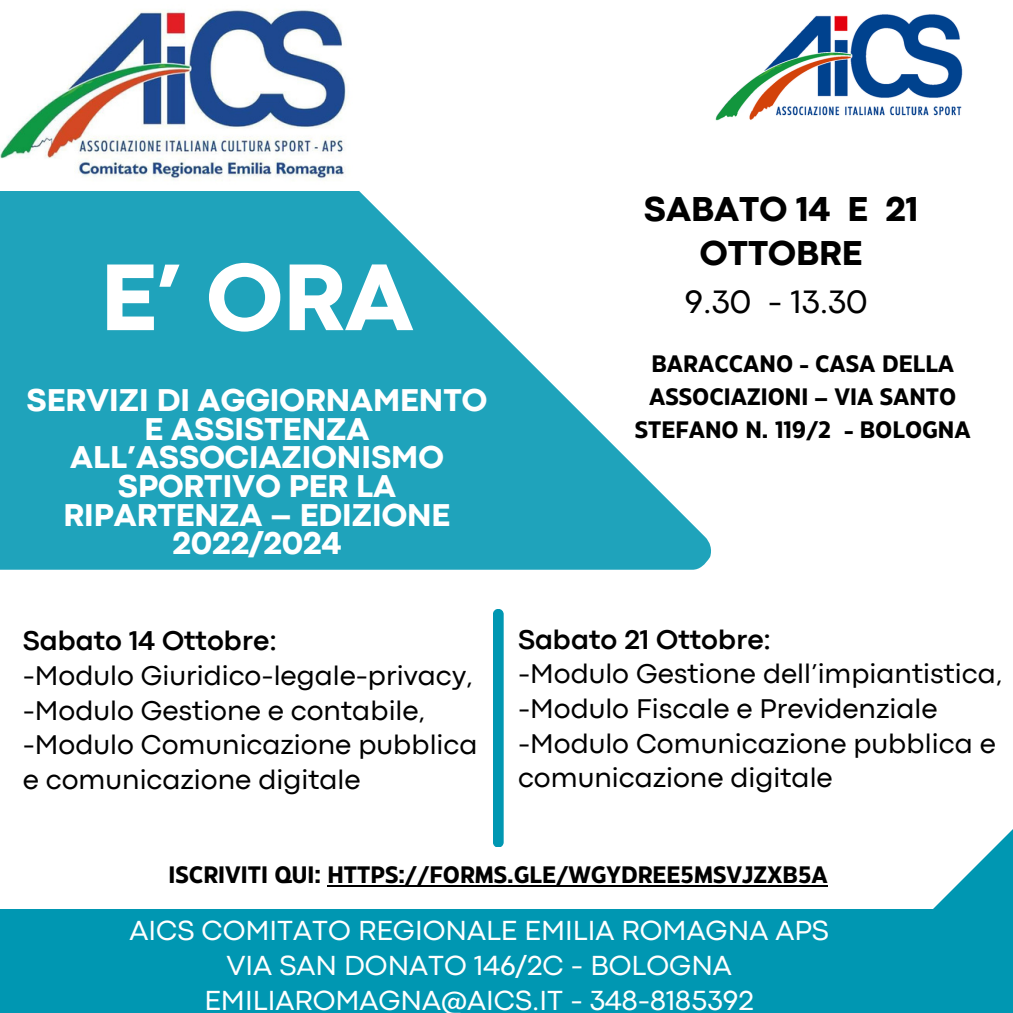
<style>
.page{position:relative;width:1013px;height:1013px;background:#fff}
.page>*{position:absolute;margin:0;border:0;box-sizing:border-box;transform-origin:0 0}
.t1{font:800 98.75px "Codec Pro";color:#fff}
.t2{font:800 36.12px/44px "Codec Pro";color:#000;text-align:center}
.t3{font:33.75px "Codec Pro";color:#000}
.t4{font:800 33px/28.6px "Codec Pro";color:#fff;text-align:center}
.t5{font:28.75px "Codec Pro";color:#fff}
.t6{font:28.25px/34.8px "Codec Pro";color:#000}
.t7{font:700 28.25px "Codec Pro";color:#000}
.t8{font:700 23.75px/32.8px "Eastman Grotesque";color:#000;text-align:center}
</style>
<div class="page">
<svg style="left:934px;top:830px;width:78px;height:78px"></svg>
<div style="left:0;top:908px;width:1012px;height:104px;background:#0097b2"></div>
<div style="left:493px;top:609px;width:10px;height:238px;background:#0097b2;border-radius:5px"></div>
<img style="left:715px;top:14px;width:248px;height:107px">
<svg style="left:0;top:191px;width:711px;height:378px;fill:#1fa3bb"></svg>
<img style="left:0;top:9px;width:348px;height:171px">
<hr style="left:327px;top:885px;width:501px;height:2px;background:#000">
<p class="t1" style="left:100px;top:262px;width:314px">E’ ORA</p>
<p class="t4" style="left:27px;top:388px;width:462px">SERVIZI DI AGGIORNAMENTO<br>E ASSISTENZA<br>ALL’ASSOCIAZIONISMO<br>SPORTIVO PER LA<br>RIPARTENZA – EDIZIONE<br>2022/2024</p>
<p class="t7" style="left:23px;top:631px;width:255px">Sabato 14 Ottobre:</p>
<p class="t6" style="left:23px;top:660px;width:451px">-Modulo Giuridico-legale-privacy,</p>
<p class="t6" style="left:23px;top:695px;width:404px">-Modulo Gestione e contabile,</p>
<p class="t6" style="left:23px;top:729px;width:456px">-Modulo Comunicazione pubblica e comunicazione digitale</p>
<p class="t2" style="left:644px;top:190px;width:276px">SABATO 14 E 21<br>OTTOBRE</p>
<p class="t3" style="left:685px;top:289px;width:184px">9.30 - 13.30</p>
<p class="t8" style="left:635px;top:349px;width:337px">BARACCANO - CASA DELLA<br>ASSOCIAZIONI – VIA SANTO<br>STEFANO N. 119/2 - BOLOGNA</p>
<p class="t7" style="left:518px;top:629px;width:254px">Sabato 21 Ottobre:</p>
<p class="t6" style="left:518px;top:658px;width:486px">-Modulo Gestione dell’impiantistica,</p>
<p class="t6" style="left:518px;top:693px;width:421px">-Modulo Fiscale e Previdenziale</p>
<p class="t6" style="left:518px;top:728px;width:479px">-Modulo Comunicazione pubblica e comunicazione digitale</p>
<p class="t8" style="left:169px;top:860px;width:660px">ISCRIVITI QUI: HTTPS://FORMS.GLE/WGYDREE5MSVJZXB5A</p>
<p class="t5" style="left:129px;top:920px;width:701px">AICS COMITATO REGIONALE EMILIA ROMAGNA APS</p>
<p class="t5" style="left:226px;top:955px;width:507px">VIA SAN DONATO 146/2C - BOLOGNA</p>
<p class="t5" style="left:204px;top:990px;width:551px">EMILIAROMAGNA@AICS.IT - 348-8185392</p>
</div>
